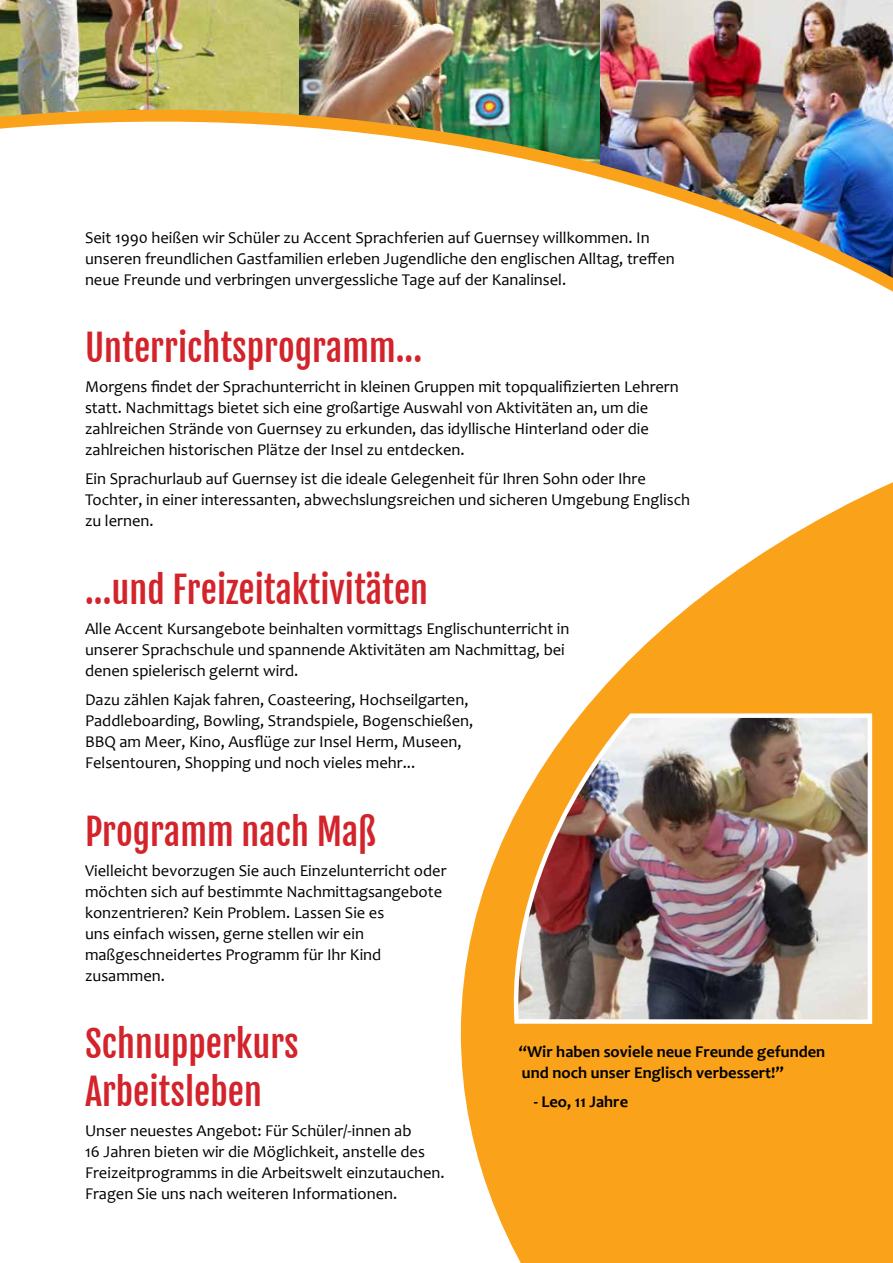
<style>
.page{position:relative;width:893px;height:1263px;background:#fff}
.page>*{position:absolute;margin:0;border:0;box-sizing:border-box;transform-origin:0 0}
.t1{font:36px/48px "Fjalla One";color:#d3232b}
.t2{font:16.5px/21px "Candara";color:#000}
.t3{font:700 16.5px/21px "Candara";color:#000}
</style>
<div class="page">
<img style="left:599px;top:0;width:294px;height:104px">
<img style="left:0;top:0;width:300px;height:104px">
<img style="left:300px;top:0;width:299px;height:104px">
<img style="left:0;top:104px;width:893px;height:188px">
<svg style="left:460px;top:482px;width:433px;height:781px"></svg>
<img style="left:507px;top:711px;width:386px;height:317px">
<p class="t2" style="left:85px;top:227px;width:591px">Seit 1990 heißen wir Schüler zu Accent Sprachferien auf Guernsey willkommen. In unseren freundlichen Gastfamilien erleben Jugendliche den englischen Alltag, treffen neue Freunde und verbringen unvergessliche Tage auf der Kanalinsel.</p>
<h1 class="t1" style="left:85px;top:324px;width:339px">Unterrichtsprogramm...</h1>
<p class="t2" style="left:85px;top:376px;width:595px">Morgens findet der Sprachunterricht in kleinen Gruppen mit topqualifizierten Lehrern statt. Nachmittags bietet sich eine großartige Auswahl von Aktivitäten an, um die zahlreichen Strände von Guernsey zu erkunden, das idyllische Hinterland oder die zahlreichen historischen Plätze der Insel zu entdecken.</p>
<p class="t2" style="left:85px;top:468px;width:606px">Ein Sprachurlaub auf Guernsey ist die ideale Gelegenheit für Ihren Sohn oder Ihre<br>Tochter, in einer interessanten, abwechslungsreichen und sicheren Umgebung Englisch zu lernen.</p>
<h1 class="t1" style="left:85px;top:566px;width:345px">...und Freizeitaktivitäten</h1>
<p class="t2" style="left:85px;top:618px;width:486px">Alle Accent Kursangebote beinhalten vormittags Englischunterricht in unserer Sprachschule und spannende Aktivitäten am Nachmittag, bei denen spielerisch gelernt wird.</p>
<p class="t2" style="left:85px;top:689px;width:390px">Dazu zählen Kajak fahren, Coasteering, Hochseilgarten, Paddleboarding, Bowling, Strandspiele, Bogenschießen, BBQ am Meer, Kino, Ausflüge zur Insel Herm, Museen, Felsentouren, Shopping und noch vieles mehr...</p>
<h1 class="t1" style="left:85px;top:808px;width:293px">Programm nach Maß</h1>
<p class="t2" style="left:85px;top:859px;width:363px">Vielleicht bevorzugen Sie auch Einzelunterricht oder möchten sich auf bestimmte Nachmittagsangebote konzentrieren? Kein Problem. Lassen Sie es<br>uns einfach wissen, gerne stellen wir ein maßgeschneidertes Programm für Ihr Kind zusammen.</p>
<h1 class="t1" style="left:85px;top:1020px;width:215px">Schnupperkurs<br>Arbeitsleben</h1>
<p class="t2" style="left:85px;top:1120px;width:361px">Unser neuestes Angebot: Für Schüler/-innen ab<br>16 Jahren bieten wir die Möglichkeit, anstelle des Freizeitprogramms in die Arbeitswelt einzutauchen.<br>Fragen Sie uns nach weiteren Informationen.</p>
<p class="t3" style="left:519px;top:1041px;width:308px">“Wir haben soviele neue Freunde gefunden und noch unser Englisch verbessert!”</p>
<p class="t3" style="left:534px;top:1091px;width:96px">- Leo, 11 Jahre</p>
</div>
